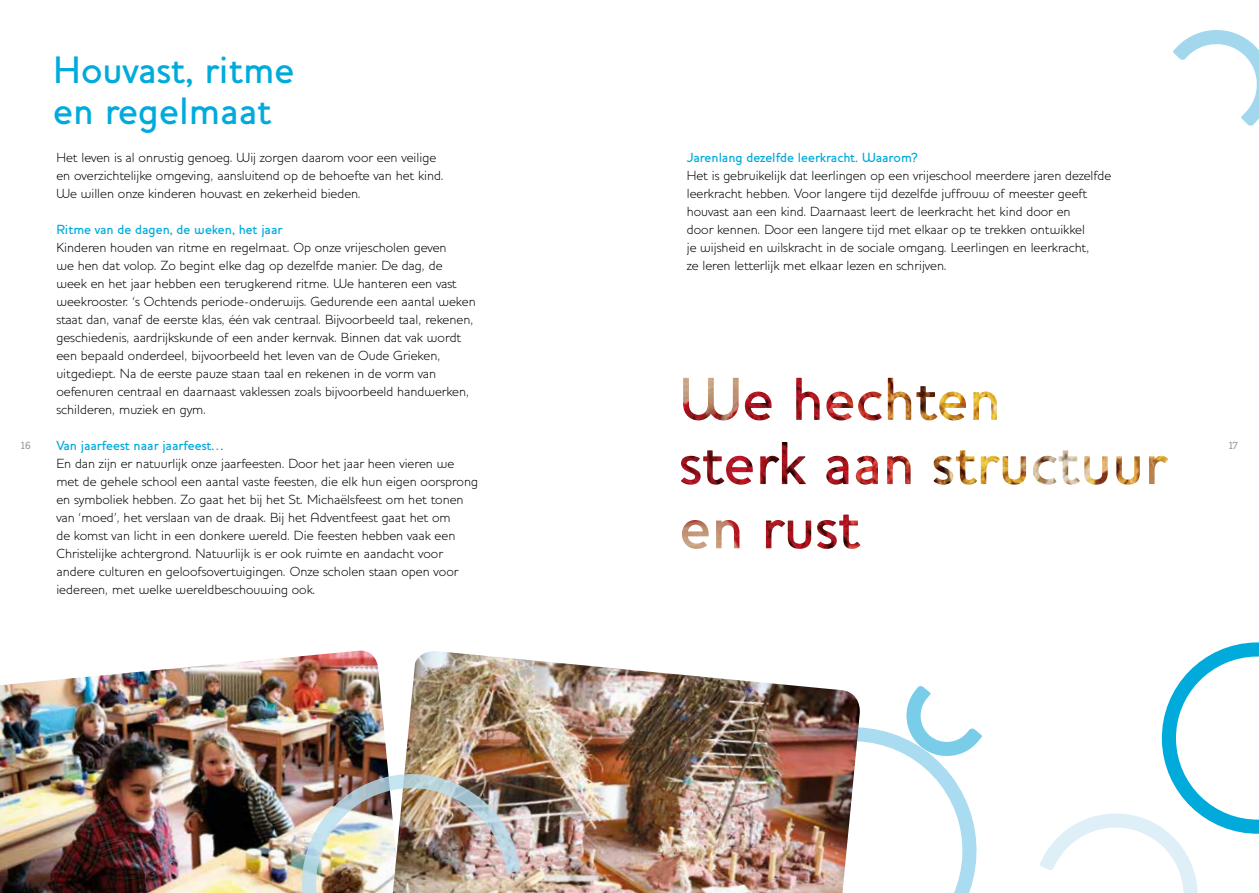
<style>
.page{position:relative;width:1259px;height:893px;background:#fff}
.page>*{position:absolute;margin:0;border:0;box-sizing:border-box;transform-origin:0 0}
.t1{font:500 39px/40.5px "Houschka";color:#00abdb}
.t2{font:300 13.5px/18px "Houschka";color:#000}
.t3{font:500 13.5px "Houschka";color:#00abdb}
.t4{font:500 10.5px "Houschka";color:#9c9d9f}
</style>
<div class="page">
<img style="left:683px;top:378px;width:313px;height:42px">
<img style="left:0;top:651px;width:388px;height:242px">
<img style="left:405px;top:651px;width:372px;height:242px">
<img style="left:293px;top:765px;width:227px;height:128px">
<svg style="left:1040px;top:642px;width:219px;height:251px"></svg>
<img style="left:772px;top:684px;width:210px;height:209px">
<svg style="left:1173px;top:30px;width:86px;height:96px"></svg>
<h1 class="t1" style="left:53px;top:54px;width:243px">Houvast, ritme en regelmaat</h1>
<p class="t3" style="left:687px;top:153px;width:232px">Jarenlang dezelfde leerkracht. Waarom?</p>
<p class="t2" style="left:687px;top:168px;width:426px">Het is gebruikelijk dat leerlingen op een vrijeschool meerdere jaren dezelfde leerkracht hebben. Voor langere tijd dezelfde juffrouw of meester geeft houvast aan een kind. Daarnaast leert de leerkracht het kind door en<br>door kennen. Door een langere tijd met elkaar op te trekken ontwikkel<br>je wijsheid en wilskracht in de sociale omgang. Leerlingen en leerkracht,<br>ze leren letterlijk met elkaar lezen en schrijven.</p>
<p class="t2" style="left:56px;top:150px;width:389px">Het leven is al onrustig genoeg. Wij zorgen daarom voor een veilige en overzichtelijke omgeving, aansluitend op de behoefte van het kind.<br>We willen onze kinderen houvast en zekerheid bieden.</p>
<p class="t3" style="left:56px;top:225px;width:228px">Ritme van de dagen, de weken, het jaar</p>
<p class="t2" style="left:56px;top:240px;width:421px">Kinderen houden van ritme en regelmaat. Op onze vrijescholen geven<br>we hen dat volop. Zo begint elke dag op dezelfde manier. De dag, de week en het jaar hebben een terugkerend ritme. We hanteren een vast weekrooster. ‘s Ochtends periode-onderwijs. Gedurende een aantal weken staat dan, vanaf de eerste klas, één vak centraal. Bijvoorbeeld taal, rekenen, geschiedenis, aardrijkskunde of een ander kernvak. Binnen dat vak wordt een bepaald onderdeel, bijvoorbeeld het leven van de Oude Grieken, uitgediept. Na de eerste pauze staan taal en rekenen in de vorm van oefenuren centraal en daarnaast vaklessen zoals bijvoorbeeld handwerken, schilderen, muziek en gym.</p>
<p class="t3" style="left:56px;top:441px;width:169px">Van jaarfeest naar jaarfeest…</p>
<p class="t2" style="left:56px;top:456px;width:423px">En dan zijn er natuurlijk onze jaarfeesten. Door het jaar heen vieren we met de gehele school een aantal vaste feesten, die elk hun eigen oorsprong en symboliek hebben. Zo gaat het bij het St. Michaëlsfeest om het tonen van ‘moed’, het verslaan van de draak. Bij het Adventfeest gaat het om<br>de komst van licht in een donkere wereld. Die feesten hebben vaak een Christelijke achtergrond. Natuurlijk is er ook ruimte en aandacht voor andere culturen en geloofsovertuigingen. Onze scholen staan open voor iedereen, met welke wereldbeschouwing ook.</p>
<p class="t4" style="left:21px;top:441px;width:11px">16</p>
<p class="t4" style="left:1229px;top:441px;width:10px">17</p>
</div>
